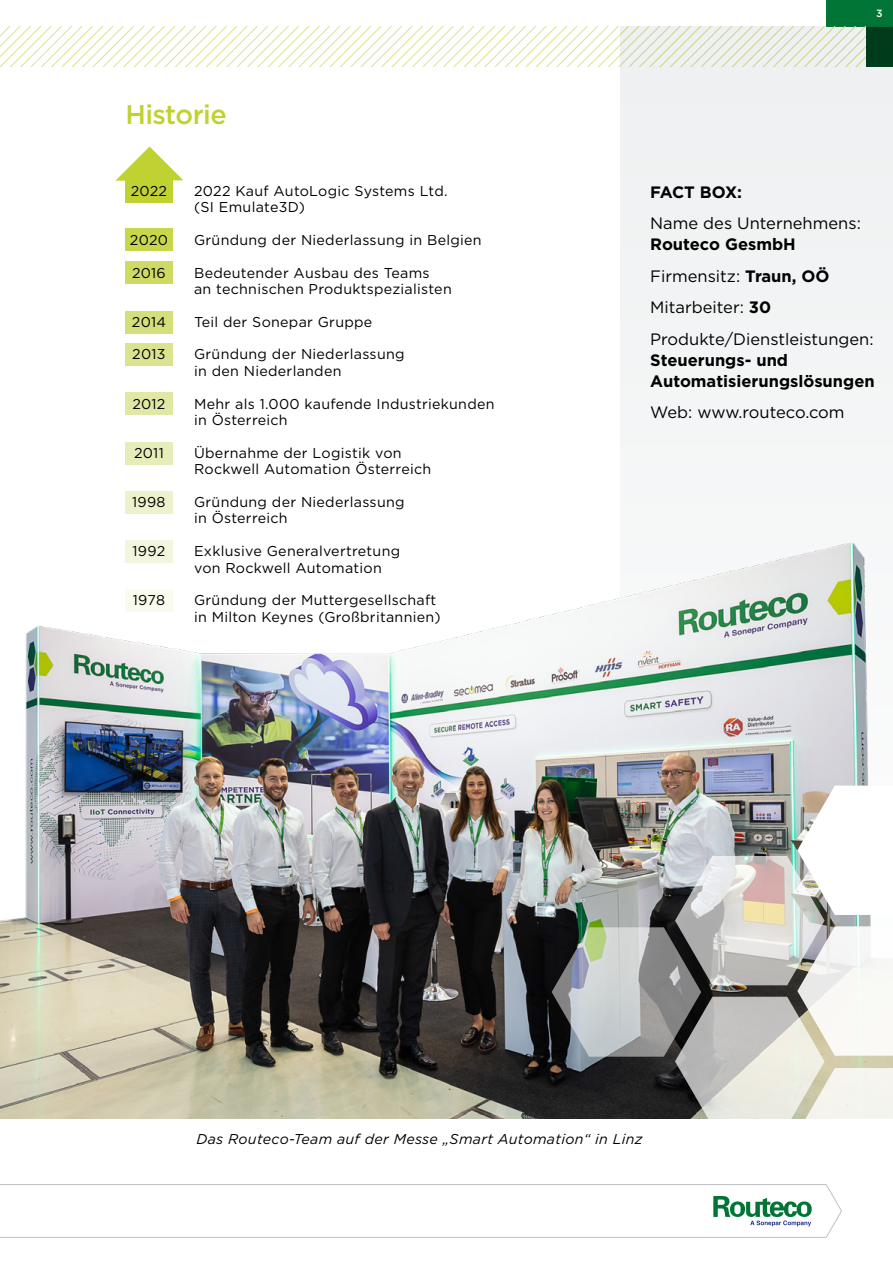
<style>
.page{position:relative;width:893px;height:1263px;background:#fff}
.page>*{position:absolute;margin:0;border:0;box-sizing:border-box;transform-origin:0 0}
.t1{font:500 27px "Gotham";letter-spacing:-.02em;color:#c0d231}
.t2{font:16.5px/31.5px "Gotham";color:#000}
.t3{font:700 16.5px/21px "Gotham";color:#000}
.t4{font:14.25px/16.5px "Gotham";letter-spacing:.02em;color:#000}
.t5{font:italic 14.25px "Gotham";letter-spacing:.02em;color:#000}
.t6{font:500 10.5px "Gotham";color:#fff}
.s1{font-weight:700}
</style>
<div class="page">
<svg style="left:1px;top:0;width:892px;height:67px"></svg>
<div style="left:125px;top:442px;width:48px;height:22px;background:#e7edb9"></div>
<div style="left:125px;top:392px;width:48px;height:23px;background:#e1e8a6"></div>
<div style="left:125px;top:344px;width:48px;height:22px;background:#dbe391"></div>
<div style="left:125px;top:311px;width:48px;height:22px;background:#d4df7b"></div>
<div style="left:125px;top:261px;width:48px;height:23px;background:#ceda64"></div>
<div style="left:125px;top:229px;width:48px;height:22px;background:#c7d64b"></div>
<svg style="left:115px;top:146px;width:68px;height:35px"></svg>
<div style="left:125px;top:180px;width:48px;height:23px;background:#c0d231"></div>
<div style="left:125px;top:491px;width:48px;height:23px;background:#edf1cc"></div>
<hr style="left:0;top:26px;width:1px;height:1093px;background:#96b592">
<div style="left:621px;top:26px;width:272px;height:1017px;background:#eef0f1"></div>
<img style="left:1px;top:540px;width:892px;height:579px">
<svg style="left:0;top:1184px;width:833px;height:54px"></svg>
<img style="left:552px;top:786px;width:341px;height:440px">
<h1 class="t1" style="left:125px;top:97px;width:103px">Historie</h1>
<p class="t4" style="left:131px;top:182px;width:38px">2022</p>
<p class="t4" style="left:194px;top:182px;width:255px">2022 Kauf AutoLogic Systems Ltd. (SI Emulate3D)</p>
<p class="t4" style="left:130px;top:231px;width:40px">2020</p>
<p class="t4" style="left:194px;top:231px;width:289px">Gründung der Niederlassung in Belgien</p>
<p class="t4" style="left:132px;top:264px;width:35px">2016</p>
<p class="t4" style="left:194px;top:264px;width:259px">Bedeutender Ausbau des Teams<br>an technischen Produktspezialisten</p>
<p class="t4" style="left:132px;top:313px;width:36px">2014</p>
<p class="t4" style="left:194px;top:313px;width:180px">Teil der Sonepar Gruppe</p>
<p class="t4" style="left:132px;top:346px;width:35px">2013</p>
<p class="t4" style="left:194px;top:346px;width:212px">Gründung der Niederlassung in den Niederlanden</p>
<p class="t4" style="left:132px;top:395px;width:35px">2012</p>
<p class="t4" style="left:194px;top:395px;width:302px">Mehr als 1.000 kaufende Industriekunden in Österreich</p>
<p class="t4" style="left:134px;top:444px;width:31px">2011</p>
<p class="t4" style="left:194px;top:444px;width:239px">Übernahme der Logistik von<br>Rockwell Automation Österreich</p>
<p class="t4" style="left:132px;top:493px;width:35px">1998</p>
<p class="t4" style="left:194px;top:493px;width:212px">Gründung der Niederlassung in Österreich</p>
<p class="t4" style="left:133px;top:542px;width:34px">1992</p>
<p class="t4" style="left:194px;top:542px;width:208px">Exklusive Generalvertretung von Rockwell Automation</p>
<p class="t4" style="left:133px;top:592px;width:34px">1978</p>
<p class="t4" style="left:194px;top:592px;width:248px">Gründung der Muttergesellschaft in Milton Keynes (Großbritannien)</p>
<p class="t6" style="left:876px;top:6px;width:8px">3</p>
<p class="t3" style="left:650px;top:181px;width:93px">FACT BOX:</p>
<p class="t2" style="left:650px;top:207px;width:212px">Name des Unternehmens:</p>
<p class="t2" style="left:650px;top:228px;width:225px"><span class="s1">Routeco GesmbH<br></span>Firmensitz: <span class="s1">Traun, OÖ<br></span>Mitarbeiter: <span class="s1">30<br></span>Produkte/Dienstleistungen:</p>
<p class="t3" style="left:650px;top:349px;width:226px">Steuerungs- und<br>Automatisierungslösungen</p>
<p class="t2" style="left:650px;top:396px;width:196px">Web: www.routeco.com</p>
<p class="t5" style="left:196px;top:1130px;width:448px">Das Routeco-Team auf der Messe „Smart Automation“ in Linz</p>
</div>
